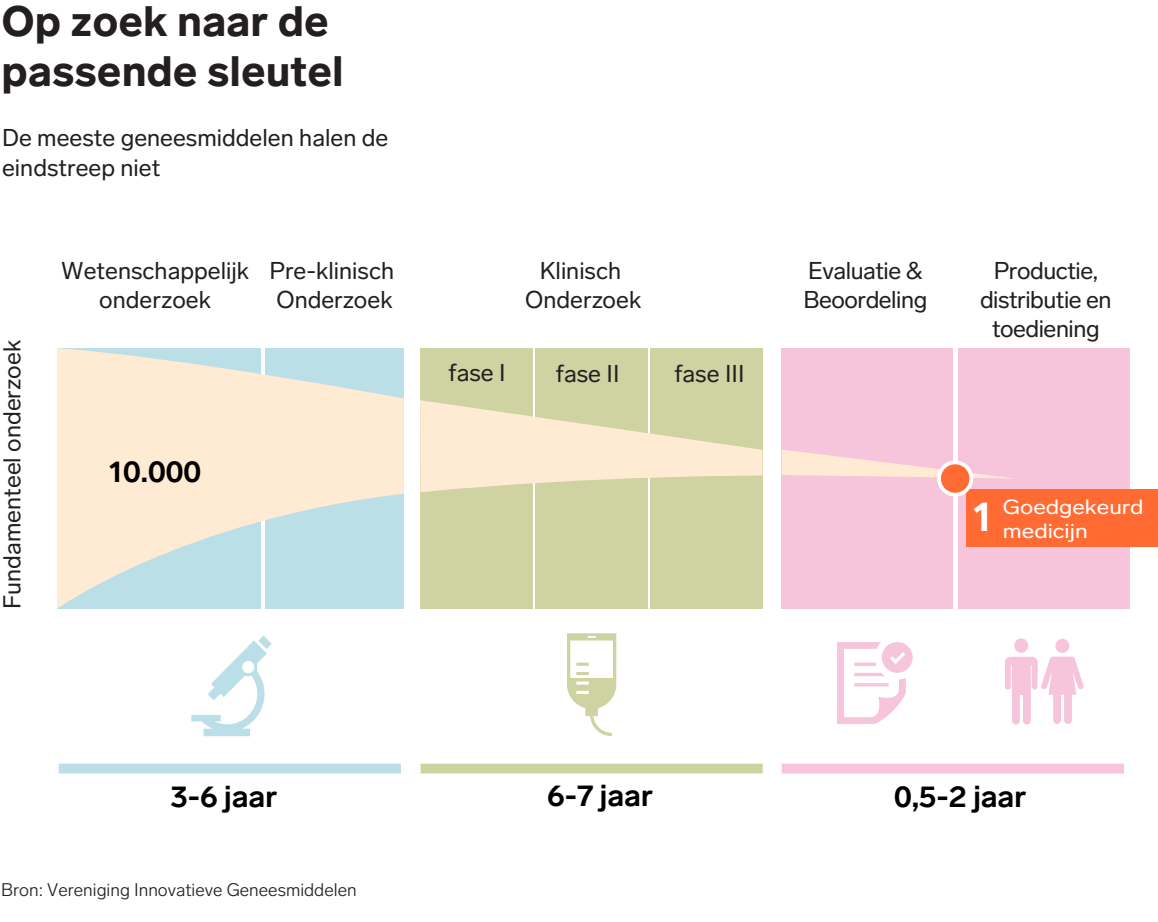
<style>
.page{position:relative;width:1158px;height:922px;background:#fff}
.page>*{position:absolute;margin:0;border:0;box-sizing:border-box;transform-origin:0 0}
.t1{font:900 42px/50.4px "Lab Grotesque";letter-spacing:.01em;color:#231f20}
.t2{font:700 41.7px "Lab Grotesque";color:#fff}
.t3{font:700 30px "Lab Grotesque";color:#000}
.t4{font:24px/28.8px "Lab Grotesque";color:#231f20;text-align:center}
.t5{font:24px/28.8px "Lab Grotesque";letter-spacing:-.02em;color:#231f20}
.t6{font:20.4px/24.3px "Lab Grotesque";color:#fff;scale:1.15 1}
.t7{font:300 18px "Lab Grotesque";color:#231f20}
</style>
<div class="page">
<div style="left:420px;top:348px;width:112px;height:261px;background:#cfd2a1"></div>
<div style="left:535px;top:348px;width:112px;height:261px;background:#cfd2a1"></div>
<div style="left:650px;top:348px;width:112px;height:261px;background:#cfd2a1"></div>
<svg style="left:420px;top:400px;width:342px;height:92px"></svg>
<div style="left:958px;top:348px;width:171px;height:261px;background:#f7c5db"></div>
<div style="left:781px;top:348px;width:171px;height:261px;background:#f7c5db"></div>
<div style="left:966px;top:489px;width:191px;height:58px;background:#ff6b33"></div>
<div style="left:781px;top:763px;width:342px;height:10px;background:#f7c5db"></div>
<div style="left:59px;top:763px;width:342px;height:10px;background:#bbdfe6"></div>
<div style="left:420px;top:763px;width:342px;height:10px;background:#cfd2a1"></div>
<svg style="left:57px;top:348px;width:347px;height:261px;background:#e6e6d9"></svg>
<svg style="left:191px;top:635px;width:81px;height:101px"></svg>
<svg style="left:567px;top:633px;width:49px;height:103px"></svg>
<svg style="left:837px;top:642px;width:75px;height:82px"></svg>
<svg style="left:781px;top:449px;width:232px;height:47px"></svg>
<svg style="left:1005px;top:639px;width:78px;height:85px"></svg>
<h1 class="t1" style="left:2px;top:-6px;width:343px">Op zoek naar de passende sleutel</h1>
<p class="t4" style="left:2px;top:122px;width:388px;line-height:30px;text-align:left">De meeste geneesmiddelen halen de eindstreep niet</p>
<p class="t4" style="left:-3px;top:609px;width:270px;rotate:-90deg">Fundamenteel onderzoek</p>
<p class="t4" style="left:61px;top:256px;width:189px">Wetenschappelijk onderzoek</p>
<p class="t5" style="left:803px;top:256px;width:125px">Evaluatie &amp;<br>Beoordeling</p>
<p class="t5" style="left:980px;top:256px;width:133px;text-align:center">Productie, distributie en toediening</p>
<p class="t4" style="left:269px;top:256px;width:126px;text-align:left">Pre-klinisch<br>Onderzoek</p>
<p class="t4" style="left:525px;top:256px;width:117px">Klinisch<br>Onderzoek</p>
<p class="t3" style="left:109px;top:451px;width:93px">10.000</p>
<p class="t4" style="left:448px;top:358px;width:59px">fase I</p>
<p class="t4" style="left:556px;top:358px;width:65px">fase II</p>
<p class="t4" style="left:674px;top:359px;width:72px">fase III</p>
<h2 class="t2" style="left:973px;top:488px;width:21px">1</h2>
<p class="t6" style="left:1002px;top:494px;width:124px">Goedgekeurd medicijn</p>
<p class="t3" style="left:170px;top:776px;width:108px">3-6 jaar</p>
<p class="t3" style="left:547px;top:775px;width:107px">6-7 jaar</p>
<p class="t3" style="left:894px;top:776px;width:134px">0,5-2 jaar</p>
<p class="t7" style="left:1px;top:878px;width:357px">Bron: Vereniging Innovatieve Geneesmiddelen</p>
</div>
